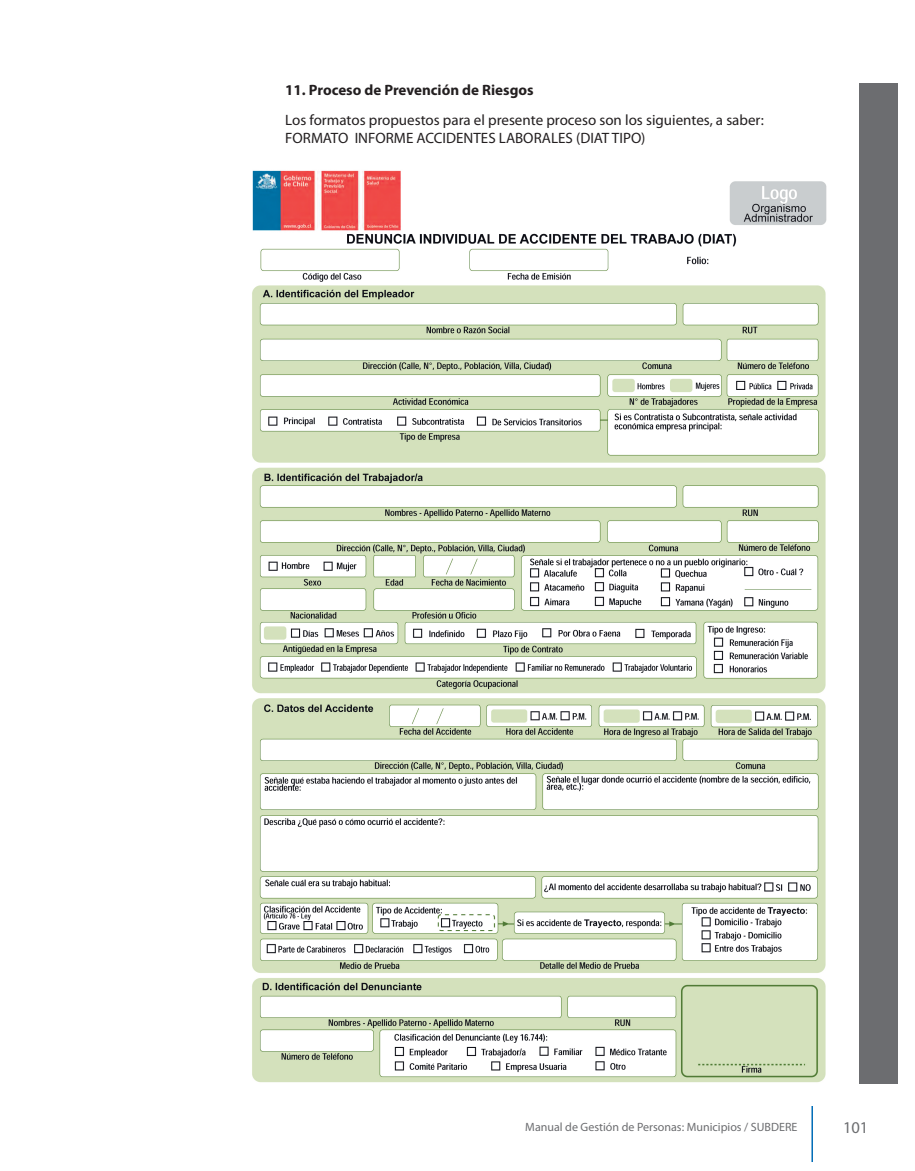
<style>
.page{position:relative;width:915px;height:1171px;background:#fff}
.page>*{position:absolute;margin:0;border:0;box-sizing:border-box;transform-origin:0 0}
.t1{font:16.5px "Myriad Pro";color:#6c6d70}
.t2{font:15px/18px "Myriad Pro";color:#231f20}
.t3{font:700 15px "Myriad Pro";color:#231f20}
.t4{font:12px "Myriad Pro";color:#6c6d70}
</style>
<div class="page">
<hr style="left:811px;top:1082px;width:1px;height:79px;background:#006cb7">
<div style="left:859px;top:83px;width:38px;height:999px;background:#6c6d70"></div>
<img style="left:252px;top:170px;width:575px;height:935px">
<p class="t3" style="left:285px;top:80px;width:250px">11. Proceso de Prevención de Riesgos</p>
<p class="t2" style="left:285px;top:110px;width:480px">Los formatos propuestos para el presente proceso son los siguientes, a saber:<br>FORMATO INFORME ACCIDENTES LABORALES (DIAT TIPO)</p>
<p class="t4" style="left:525px;top:1118px;width:273px">Manual de Gestión de Personas: Municipios / SUBDERE</p>
<p class="t1" style="left:842px;top:1116px;width:27px">101</p>
</div>
